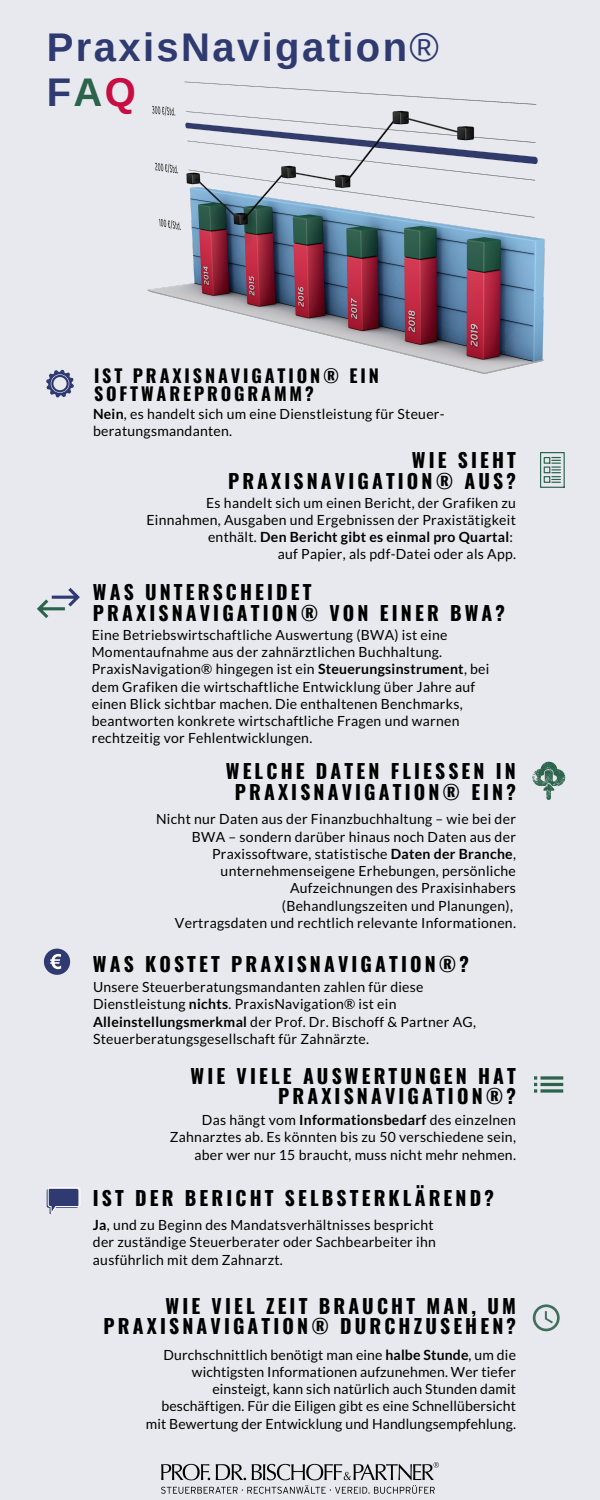
<style>
.page{position:relative;width:600px;height:1500px;background:#e8e9ef}
.page>*{position:absolute;margin:0;border:0;box-sizing:border-box;transform-origin:0 0}
.t1{font:700 40px/44.2px "Arimo";letter-spacing:.06em;color:#2f3a70}
.t2{font:700 19.7px/20.2px "Oswald";letter-spacing:.16em;color:#000;text-align:right}
.t3{font:700 18px/18px "Oswald";letter-spacing:.16em;color:#000}
.t4{font:14px/17.2px "Lato";letter-spacing:.02em;color:#000}
.s1{font-weight:400}
.s2{color:#2b634b}
.s3{color:#c70d42}
.s4{font-weight:700}
</style>
<div class="page">
<img style="left:147px;top:81px;width:398px;height:293px">
<svg style="left:46px;top:370px;width:28px;height:27px"></svg>
<svg style="left:540px;top:452px;width:25px;height:36px"></svg>
<svg style="left:37px;top:588px;width:43px;height:30px"></svg>
<svg style="left:532px;top:762px;width:33px;height:38px"></svg>
<div style="left:44px;top:949px;width:26px;height:26px;background:#2f3a70;border-radius:50%"></div>
<svg style="left:50px;top:954px;width:11px;height:15px"></svg>
<svg style="left:534px;top:1076px;width:29px;height:17px"></svg>
<svg style="left:533px;top:1304px;width:27px;height:27px"></svg>
<svg style="left:47px;top:1187px;width:33px;height:27px"></svg>
<img style="left:161px;top:1462px;width:278px;height:32px">
<h1 class="t1" style="left:47px;top:25px;width:394px">PraxisNavigation<span class="s1">®<br></span>F<span class="s2">A</span><span class="s3">Q</span></h1>
<p class="t3" style="left:94px;top:366px;width:286px">IST PRAXISNAVIGATION® EIN<br>SOFTWAREPROGRAMM?</p>
<p class="t4" style="left:93px;top:405px;width:353px"><span class="s4">Nein</span>, es handelt sich um eine Dienstleistung für Steuer&shy;beratungsmandanten.</p>
<h2 class="t2" style="left:228px;top:449px;width:289px">WIE SIEHT<br>PRAXISNAVIGATION® AUS?</h2>
<p class="t4" style="left:147px;top:494px;width:371px;text-align:right">Es handelt sich um einen Bericht, der Grafiken zu Einnahmen, Ausgaben und Ergebnissen der Praxistätigkeit enthält. <span class="s4">Den Bericht gibt es einmal pro Quartal</span>:<br>auf Papier, als pdf-Datei oder als App.</p>
<h2 class="t2" style="left:93px;top:581px;width:414px;text-align:left">WAS UNTERSCHEIDET<br>PRAXISNAVIGATION® VON EINER BWA?</h2>
<p class="t4" style="left:92px;top:626px;width:399px">Eine Betriebswirtschaftliche Auswertung (BWA) ist eine Momentaufnahme aus der zahnärztlichen Buchhaltung.<br>PraxisNavigation® hingegen ist ein <span class="s4">Steuerungsinstrument</span>, bei dem Grafiken die wirtschaftliche Entwicklung über Jahre auf einen Blick sichtbar machen. Die enthaltenen Benchmarks, beantworten konkrete wirtschaftliche Fragen und warnen rechtzeitig vor Fehlentwicklungen.</p>
<h2 class="t2" style="left:226px;top:760px;width:292px;text-align:center">WELCHE DATEN FLIESSEN IN<br>PRAXISNAVIGATION® EIN?</h2>
<p class="t4" style="left:156px;top:810px;width:361px;text-align:right">Nicht nur Daten aus der Finanzbuchhaltung – wie bei der BWA – sondern darüber hinaus noch Daten aus der Praxissoftware, statistische <span class="s4">Daten der Branche</span>, unternehmenseigene Erhebungen, persönliche Aufzeichnungen des Praxisinhabers<br>(Behandlungszeiten und Planungen),<br>Vertragsdaten und rechtlich relevante Informationen.</p>
<h2 class="t2" style="left:93px;top:953px;width:378px">WAS KOSTET PRAXISNAVIGATION®?</h2>
<p class="t4" style="left:93px;top:978px;width:384px">Unsere Steuerberatungsmandanten zahlen für diese Dienstleistung <span class="s4">nichts</span>. PraxisNavigation® ist ein <span class="s4">Alleinstellungsmerkmal</span> der Prof. Dr. Bischoff &amp; Partner AG, Steuerberatungsgesellschaft für Zahnärzte.</p>
<h2 class="t2" style="left:191px;top:1065px;width:327px">WIE VIELE AUSWERTUNGEN HAT<br>PRAXISNAVIGATION®?</h2>
<p class="t4" style="left:170px;top:1111px;width:348px;text-align:right">Das hängt vom <span class="s4">Informationsbedarf</span> des einzelnen<br>Zahnarztes ab. Es könnten bis zu 50 verschiedene sein, aber wer nur 15 braucht, muss nicht mehr nehmen.</p>
<h2 class="t2" style="left:93px;top:1187px;width:402px">IST DER BERICHT SELBSTERKLÄREND?</h2>
<p class="t4" style="left:93px;top:1216px;width:345px"><span class="s4">Ja</span>, und zu Beginn des Mandatsverhältnisses bespricht der zuständige Steuerberater oder Sachbearbeiter ihn ausführlich mit dem Zahnarzt.</p>
<h2 class="t2" style="left:104px;top:1295px;width:414px">WIE VIEL ZEIT BRAUCHT MAN, UM<br>PRAXISNAVIGATION® DURCHZUSEHEN?</h2>
<p class="t4" style="left:146px;top:1346px;width:372px;text-align:right">Durchschnittlich benötigt man eine <span class="s4">halbe Stunde</span>, um die wichtigsten Informationen aufzunehmen. Wer tiefer einsteigt, kann sich natürlich auch Stunden damit beschäftigen. Für die Eiligen gibt es eine Schnellübersicht mit Bewertung der Entwicklung und Handlungsempfehlung.</p>
</div>
